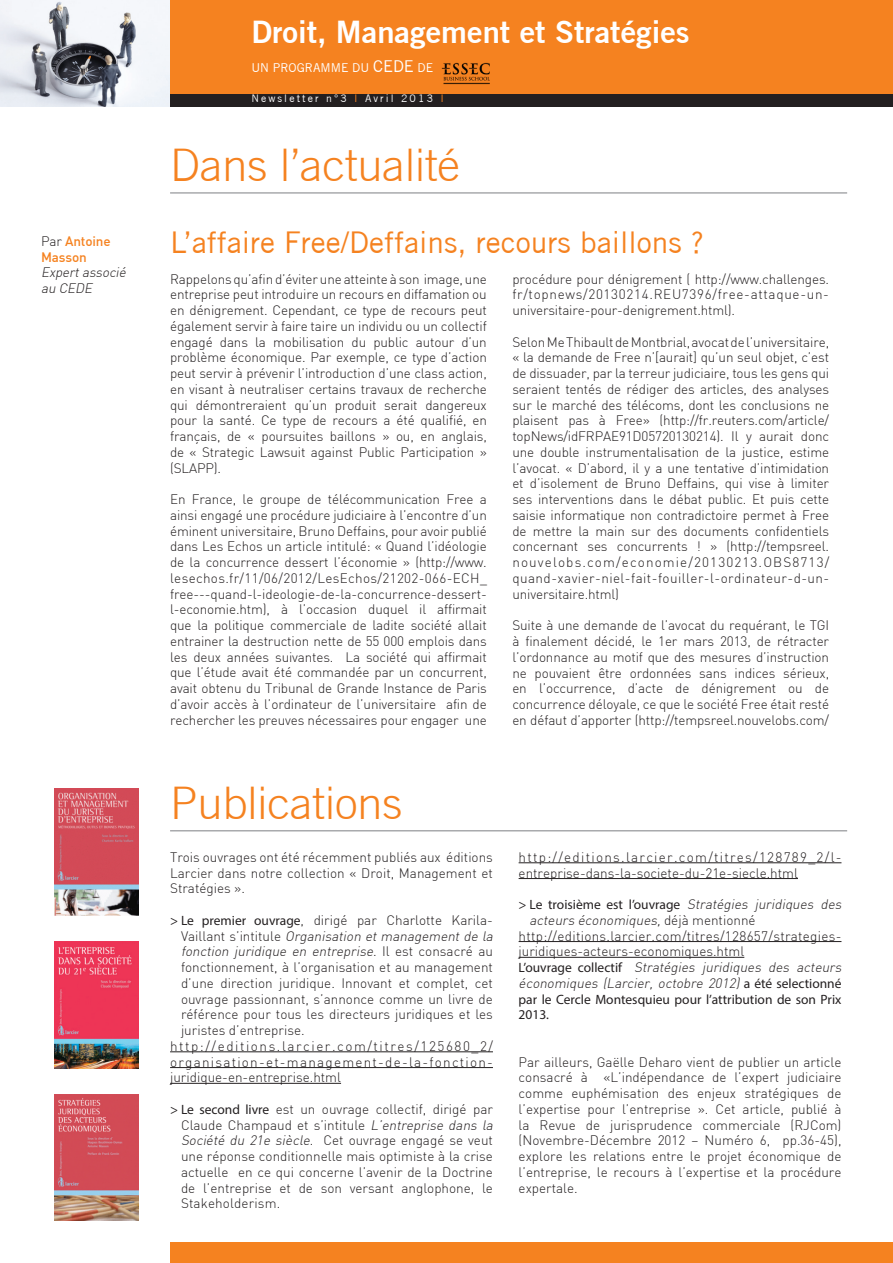
<style>
.page{position:relative;width:893px;height:1263px;background:#fff}
.page>*{position:absolute;margin:0;border:0;box-sizing:border-box;transform-origin:0 0}
.t1{font:300 45px "Trade Gothic";color:#f58220}
.t2{font:700 31.05px "Trade Gothic No.2";color:#fff}
.t3{font:30px "Trade Gothic";color:#f58220}
.t4{font:300 13.5px/15.8px "DIN";color:#231f20;text-align:justify}
.t5{font:300 13.5px/15.8px "DIN";letter-spacing:.025em;color:#231f20}
.t6{font:italic 300 13.5px/15.8px "DIN";color:#231f20}
.t7{font:13.5px/15.8px "Myriad Pro";color:#231f20}
.t8{font:300 13.5px "DIN";letter-spacing:.115em;color:#231f20}
.t9{font:300 13.5px "DIN";letter-spacing:.09em;color:#231f20}
.t10{font:500 13.5px/15.8px "DIN";letter-spacing:-.01em;color:#f58220}
.t11{font:12.3px "Trade Gothic";color:#fff}
.t12{font:10.5px "Trade Gothic";letter-spacing:.2em;color:#fff}
.s1{font-weight:300;color:#231f20}
.s2{font-size:16.35px}
.s3{color:#f58220}
.s4{font-family:"Myriad Pro";font-weight:400}
.s5{font-style:normal}
.s6{font-style:italic}
.s7{font-family:"DIN";font-weight:300;font-style:italic}
</style>
<div class="page">
<hr style="left:170px;top:192px;width:677px;height:2px;background:#939598">
<hr style="left:170px;top:830px;width:677px;height:1px;background:#939598">
<div style="left:170px;top:1242px;width:723px;height:21px;background:#f58220"></div>
<hr style="left:170px;top:1051px;width:323px;height:1px;background:#231f20">
<hr style="left:170px;top:1067px;width:323px;height:1px;background:#231f20">
<hr style="left:170px;top:1083px;width:171px;height:1px;background:#231f20">
<hr style="left:519px;top:862px;width:322px;height:1px;background:#231f20">
<hr style="left:519px;top:878px;width:279px;height:1px;background:#231f20">
<hr style="left:519px;top:941px;width:322px;height:1px;background:#231f20">
<hr style="left:519px;top:957px;width:225px;height:1px;background:#231f20">
<img style="left:54px;top:788px;width:85px;height:128px">
<img style="left:54px;top:941px;width:85px;height:128px">
<img style="left:54px;top:1094px;width:85px;height:127px">
<img style="left:0;top:0;width:170px;height:106px">
<div style="left:170px;top:0;width:723px;height:95px;background:#f58220"></div>
<img style="left:441px;top:62px;width:49px;height:23px">
<div style="left:170px;top:94px;width:723px;height:12px;background:#231f20"></div>
<p class="t10" style="left:41px;top:233px;width:71px"><span class="s1">Par</span> Antoine<br>Masson</p>
<p class="t6" style="left:41px;top:265px;width:89px">Expertassocié au CEDE</p>
<h2 class="t2" style="left:251px;top:13px;width:440px">Droit, Management et Stratégies</h2>
<p class="t11" style="left:251px;top:60px;width:183px">UN PROGRAMME DU <span class="s2">CEDE</span> DE</p>
<p class="t12" style="left:251px;top:92px;width:194px">Newsletter n°3 <span class="s3">I</span> Avril 2013 <span class="s3">I</span></p>
<h1 class="t1" style="left:170px;top:139px;width:292px">Dans l’actualité</h1>
<h3 class="t3" style="left:170px;top:225px;width:536px">L’affaire Free/Deffains, recours baillons ?</h3>
<p class="t4" style="left:170px;top:271px;width:318px">Rappelons qu’afin d’éviter une atteinte à son image, une entreprise peut introduire un recours en diffamation ou en dénigrement. Cependant, ce type de recours peut également servir à faire taire un individu ou un collectif engagé dans la mobilisation du public autour d’un problème économique. Par exemple, ce type d’action peut servir à prévenir l’introduction d’une class action, en visant à neutraliser certains travaux de recherche qui démontreraient qu’un produit serait dangereux pour la santé. Ce type de recours a été qualifié, en français, de « poursuites baillons » ou, en anglais, de « Strategic Lawsuit against Public Participation » (SLAPP).</p>
<p class="t4" style="left:170px;top:491px;width:318px">En France, le groupe de télécommunication Free a ainsi engagé une procédure judiciaire à l’encontre d’un éminent universitaire, Bruno Deffains, pour avoir publié dans Les Echos un article intitulé: « Quand l’idéologie de la concurrence dessert l’économie » (http://www. lesechos.fr/11/06/2012/LesEchos/21202-066-ECH_ free---quand-l-ideologie-de-la-concurrence-dessert&shy;l-economie.htm), à l’occasion duquel il affirmait que la politique commerciale de ladite société allait entrainer la destruction nette de 55 000 emplois dans les deux années suivantes. La société qui affirmait que l’étude avait été commandée par un concurrent, avait obtenu du Tribunal de Grande Instance de Paris d’avoir accès à l’ordinateur de l’universitaire afin de rechercher les preuves nécessaires pour engager une</p>
<p class="t4" style="left:512px;top:271px;width:318px">procédure pour dénigrement ( http://www.challenges. fr/topnews/20130214.REU7396/free-attaque-un&shy;universitaire-pour-denigrement.html).</p>
<p class="t4" style="left:512px;top:334px;width:318px">Selon Me Thibault de Montbrial, avocat de l’universitaire, « la demande de Free n’[aurait] qu’un seul objet, c’est de dissuader, par la terreur judiciaire, tous les gens qui seraient tentés de rédiger des articles, des analyses sur le marché des télécoms, dont les conclusions ne plaisent pas à Free» (http://fr.reuters.com/article/ topNews/idFRPAE91D05720130214). Il y aurait donc une double instrumentalisation de la justice, estime l’avocat. « D’abord, il y a une tentative d’intimidation et d’isolement de Bruno Deffains, qui vise à limiter ses interventions dans le débat public. Et puis cette saisie informatique non contradictoire permet à Free de mettre la main sur des documents confidentiels concernant ses concurrents ! » (http://tempsreel. nouvelobs.com/economie/20130213.OBS8713/ quand-xavier-niel-fait-fouiller-l-ordinateur-d-un&shy;universitaire.html)</p>
<p class="t4" style="left:512px;top:617px;width:318px">Suite à une demande de l’avocat du requérant, le TGI à finalement décidé, le 1er mars 2013, de rétracter l’ordonnance au motif que des mesures d’instruction ne pouvaient être ordonnées sans indices sérieux, en l’occurrence, d’acte de dénigrement ou de concurrence déloyale, ce que le société Free était resté en défaut d’apporter (http://tempsreel.nouvelobs.com/</p>
<h1 class="t1" style="left:170px;top:776px;width:234px">Publications</h1>
<p class="t4" style="left:170px;top:849px;width:324px">Trois ouvrages ont été récemment publiés aux éditions Larcier dans notre collection « Droit, Management et Stratégies ».</p>
<p class="t4" style="left:170px;top:912px;width:324px"><span class="s4">&gt; Le premier ouvrage</span>, dirigé par Charlotte Karila-</p>
<p class="t6" style="left:181px;top:928px;width:316px"><span class="s5">Va i l la n t s ’ i n t i t u le</span> Organisation et management de la</p>
<p class="t6" style="left:181px;top:943px;width:313px">fonction juridique en entreprise<span class="s5">. I l e st c o n s a c ré a u</span></p>
<p class="t4" style="left:181px;top:959px;width:313px">fonctionnement, à l’organisation et au management</p>
<p class="t4" style="left:181px;top:975px;width:313px">d’une direction juridique. Innovant et complet, cet</p>
<p class="t4" style="left:181px;top:991px;width:313px">ouvrage passionnant, s’annonce comme un livre de</p>
<p class="t4" style="left:181px;top:1006px;width:313px">référence pour tous les directeurs juridiques et les</p>
<p class="t4" style="left:181px;top:1022px;width:125px">juristes d’entreprise.</p>
<p class="t8" style="left:170px;top:1038px;width:324px">http://editions.larcier.com/titres/125680_2/</p>
<p class="t9" style="left:170px;top:1053px;width:324px">organisation-et-management-de-la-fonction-</p>
<p class="t4" style="left:170px;top:1069px;width:172px">juridique-en-entreprise.html</p>
<p class="t4" style="left:181px;top:1101px;width:316px;text-align:left;text-indent:-11px"><span class="s4">&gt; Le second livre</span> est un ouvrage collectif, dirigé par Claude Champaud et s’intitule <span class="s6">L’entreprise dans la Société du 21e siècle</span>. Cet ouvrage engagé se veut une réponse conditionnelle mais optimiste à la crise actuelle en ce qui concerne l’avenir de la Doctrine de l’entreprise et de son versant anglophone, le Stakeholderism.</p>
<p class="t4" style="left:519px;top:849px;width:324px">http://editions.larcier.com/titres/128789_2/l&shy;entreprise-dans-la-societe-du-21e-siecle.html</p>
<p class="t7" style="left:519px;top:896px;width:327px">&gt; Le troisième est l’ouvrage <span class="s7">Stratégies juridiques des</span></p>
<p class="t5" style="left:519px;top:912px;width:327px;text-indent:11px"><span class="s6">acteurs économiques,</span>d éj à m e n t i o n n é http://editions.larcier.com/titres/128657/strategies&shy;juridiques-acteurs-economiques.html<br><span class="s4">L’o uvra g e co l l ect if</span> <span class="s6">Stratégies juridiques des acteurs économiques (Larcier, octobre 2012)</span> <span class="s4">a été se l ecti o n n é</span></p>
<p class="t7" style="left:519px;top:991px;width:324px">par le Cercle Montesquieu pour l’attribution de son Prix<br>2013.</p>
<p class="t4" style="left:519px;top:1054px;width:324px">Par ailleurs, Gaëlle Deharo vient de publier un article consacré à «L’indépendance de l’expert judiciaire comme euphémisation des enjeux stratégiques de l’expertise pour l’entreprise ». Cet article, publié à la Revue de jurisprudence commerciale (RJCom) (Novembre-Décembre 2012 – Numéro 6, pp.36-45), explore les relations entre le projet économique de l’entreprise, le recours à l’expertise et la procédure expertale.</p>
</div>
